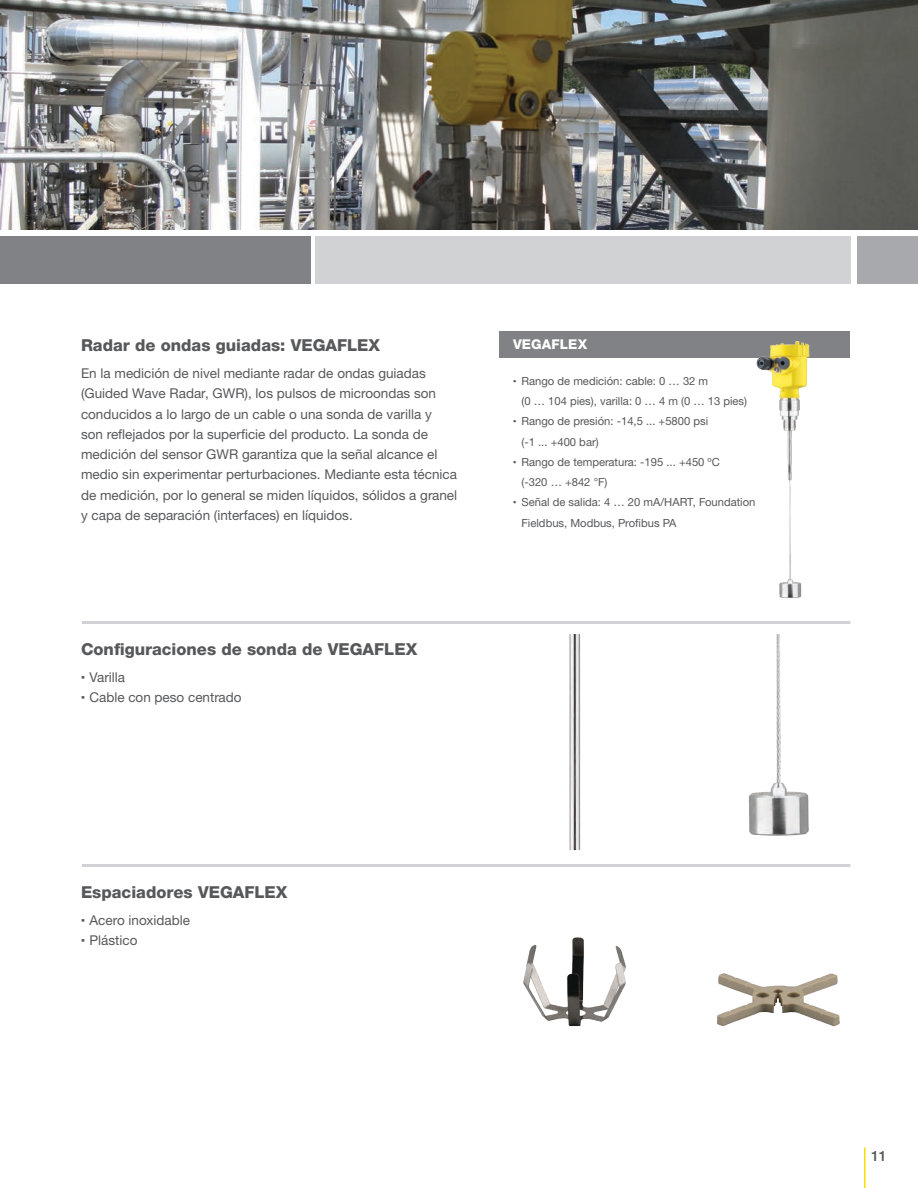
<style>
.page{position:relative;width:918px;height:1188px;background:#fff}
.page>*{position:absolute;margin:0;border:0;box-sizing:border-box;transform-origin:0 0}
._1_Body_text_headlin{font:800 16.5px "Helvetica Neue LTW1 G";color:#57585a}
.t1{font:500 14.25px "Helvetica Neue LTW1 G";color:#57585a}
._1_Body_text_80K_EN{font:13.5px/20.2px "Helvetica Neue LTW1 G";color:#57585a}
._3_Instrument_name_w{font:800 13.5px "Helvetica Neue LTW1 G";letter-spacing:.01em;color:#fff}
.t2{font:11.25px/20.2px "Helvetica Neue LTW1 G";color:#57585a}
.s1{font-family:"Helvetica Linotype";font-weight:700}
</style>
<div class="page">
<hr style="left:864px;top:1148px;width:2px;height:40px;background:#ffdc01">
<div style="left:0;top:236px;width:310px;height:48px;background:#808285"></div>
<img style="left:0;top:0;width:918px;height:230px">
<div style="left:315px;top:236px;width:535px;height:48px;background:#d1d2d4"></div>
<div style="left:857px;top:236px;width:61px;height:48px;background:#a8a9ad"></div>
<div style="left:500px;top:331px;width:350px;height:27px;background:#808285"></div>
<img style="left:756px;top:341px;width:54px;height:257px">
<img style="left:748px;top:634px;width:61px;height:202px">
<img style="left:569px;top:634px;width:12px;height:216px">
<img style="left:717px;top:973px;width:123px;height:54px">
<img style="left:523px;top:937px;width:103px;height:90px">
<hr style="left:82px;top:621px;width:768px;height:3px;background:#d1d2d4">
<hr style="left:82px;top:864px;width:768px;height:3px;background:#d1d2d4">
<p class="_1_Body_text_headlin" style="left:81px;top:335px;width:301px">Radar de ondas guiadas: VEGAFLEX</p>
<p class="_1_Body_text_80K_EN" style="left:81px;top:363px;width:378px">En la medición de nivel mediante radar de ondas guiadas (Guided Wave Radar, GWR), los pulsos de microondas son conducidos a lo largo de un cable o una sonda de varilla y son reflejados por la superficie del producto. La sonda de medición del sensor GWR garantiza que la señal alcance el medio sin experimentar perturbaciones. Mediante esta técnica de medición, por lo general se miden líquidos, sólidos a granel y capa de separación (interfaces) en líquidos.</p>
<p class="_1_Body_text_headlin" style="left:81px;top:639px;width:338px">Configuraciones de sonda de VEGAFLEX</p>
<p class="_1_Body_text_80K_EN" style="left:81px;top:667px;width:46px"><span class="s1">▪</span> Varilla</p>
<p class="_1_Body_text_80K_EN" style="left:81px;top:687px;width:162px"><span class="s1">▪</span> Cable con peso centrado</p>
<p class="_3_Instrument_name_w" style="left:513px;top:336px;width:76px">VEGAFLEX</p>
<p class="t2" style="left:522px;top:371px;width:227px;text-indent:-9px"><span class="s1">▪</span> Rango de medición: cable: 0 … 32 m<br>(0 … 104 pies), varilla: 0 … 4 m (0 … 13 pies)</p>
<p class="t2" style="left:522px;top:411px;width:188px;text-indent:-9px"><span class="s1">▪</span> Rango de presión: -14,5 ... +5800 psi (-1 ... +400 bar)</p>
<p class="t2" style="left:522px;top:452px;width:200px;text-indent:-9px"><span class="s1">▪</span> Rango de temperatura: -195 ... +450 ºC (-320 … +842 °F)</p>
<p class="t2" style="left:522px;top:492px;width:235px;text-indent:-9px"><span class="s1">▪</span> Señal de salida: 4 … 20 mA/HART, Foundation<br>Fieldbus, Modbus, Profibus PA</p>
<p class="_1_Body_text_headlin" style="left:81px;top:882px;width:208px">Espaciadores VEGAFLEX</p>
<p class="_1_Body_text_80K_EN" style="left:81px;top:910px;width:111px"><span class="s1">▪</span> Acero inoxidable</p>
<p class="_1_Body_text_80K_EN" style="left:81px;top:930px;width:58px"><span class="s1">▪</span> Plástico</p>
<p class="t1" style="left:871px;top:1147px;width:17px">11</p>
</div>
